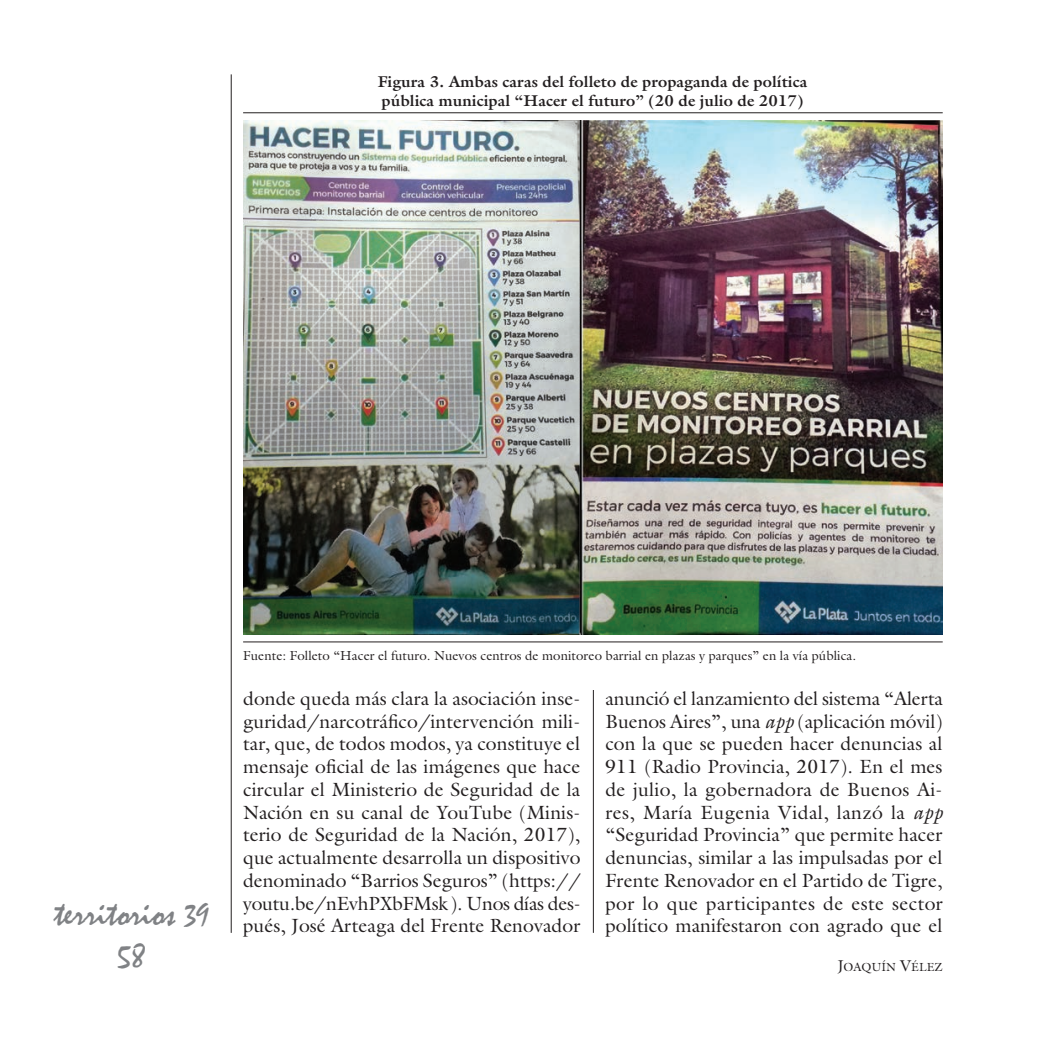
<style>
.page{position:relative;width:1042px;height:1042px;background:#fff}
.page>*{position:absolute;margin:0;border:0;box-sizing:border-box;transform-origin:0 0}
.t1{font:37.62px "Mistral";letter-spacing:-.01em;color:#808285}
.t2{font:33.25px "Mistral";color:#808285}
.t3{font:19.25px/22.8px "Galliard";letter-spacing:.005em;color:#231f20;text-align:justify}
.t4{font:700 15.75px/18.9px "Galliard";letter-spacing:.005em;color:#231f20}
.t5{font:13.12px "Galliard";letter-spacing:.005em;color:#231f20}
.t6{font:11.9px "Galliard";color:#231f20}
.s1{font-size:31.5px}
.s2{font-style:italic}
.s3{font-size:15.75px}
</style>
<div class="page">
<hr style="left:231px;top:74px;width:1px;height:859px;background:#231f20">
<hr style="left:593px;top:74px;width:1px;height:859px;background:#231f20">
<div style="left:243px;top:74px;width:699px;height:616px;background:#fff"></div>
<hr style="left:243px;top:112px;width:700px;height:1px;background:#231f20">
<hr style="left:243px;top:641px;width:700px;height:1px;background:#231f20">
<img style="left:243px;top:120px;width:700px;height:514px">
<p class="t4" style="left:378px;top:72px;width:431px">Figura 3. Ambas caras del folleto de propaganda de política pública municipal “Hacer el futuro” (20 de julio de 2017)</p>
<h1 class="t1" style="left:54px;top:892px;width:157px">territorios <span class="s1">39</span></h1>
<h2 class="t2" style="left:118px;top:938px;width:29px">58</h2>
<p class="t5" style="left:243px;top:648px;width:614px">Fuente: Folleto “Hacer el futuro. Nuevos centros de monitoreo barrial en plazas y parques” en la vía pública.</p>
<p class="t3" style="left:243px;top:687px;width:339px">donde queda más clara la asociación inse&shy;guridad/narcotráfico/intervención mili&shy;tar, que, de todos modos, ya constituye el mensaje oficial de las imágenes que hace circular el Ministerio de Seguridad de la Nación en su canal de YouTube (Minis&shy;terio de Seguridad de la Nación, 2017), que actualmente desarrolla un dispositivo denominado “Barrios Seguros” (https:// youtu.be/nEvhPXbFMsk). Unos días des&shy;pués, José Arteaga del Frente Renovador</p>
<p class="t3" style="left:605px;top:687px;width:339px">anunció el lanzamiento del sistema “Alerta Buenos Aires”, una <span class="s2">app</span> (aplicación móvil) con la que se pueden hacer denuncias al 911 (Radio Provincia, 2017). En el mes de julio, la gobernadora de Buenos Ai&shy;res, María Eugenia Vidal, lanzó la <span class="s2">app </span>“Seguridad Provincia” que permite hacer denuncias, similar a las impulsadas por el Frente Renovador en el Partido de Tigre, por lo que participantes de este sector político manifestaron con agrado que el</p>
<p class="t6" style="left:837px;top:959px;width:107px"><span class="s3">J</span>OAQUÍN <span class="s3">V</span>ÉLEZ</p>
</div>
